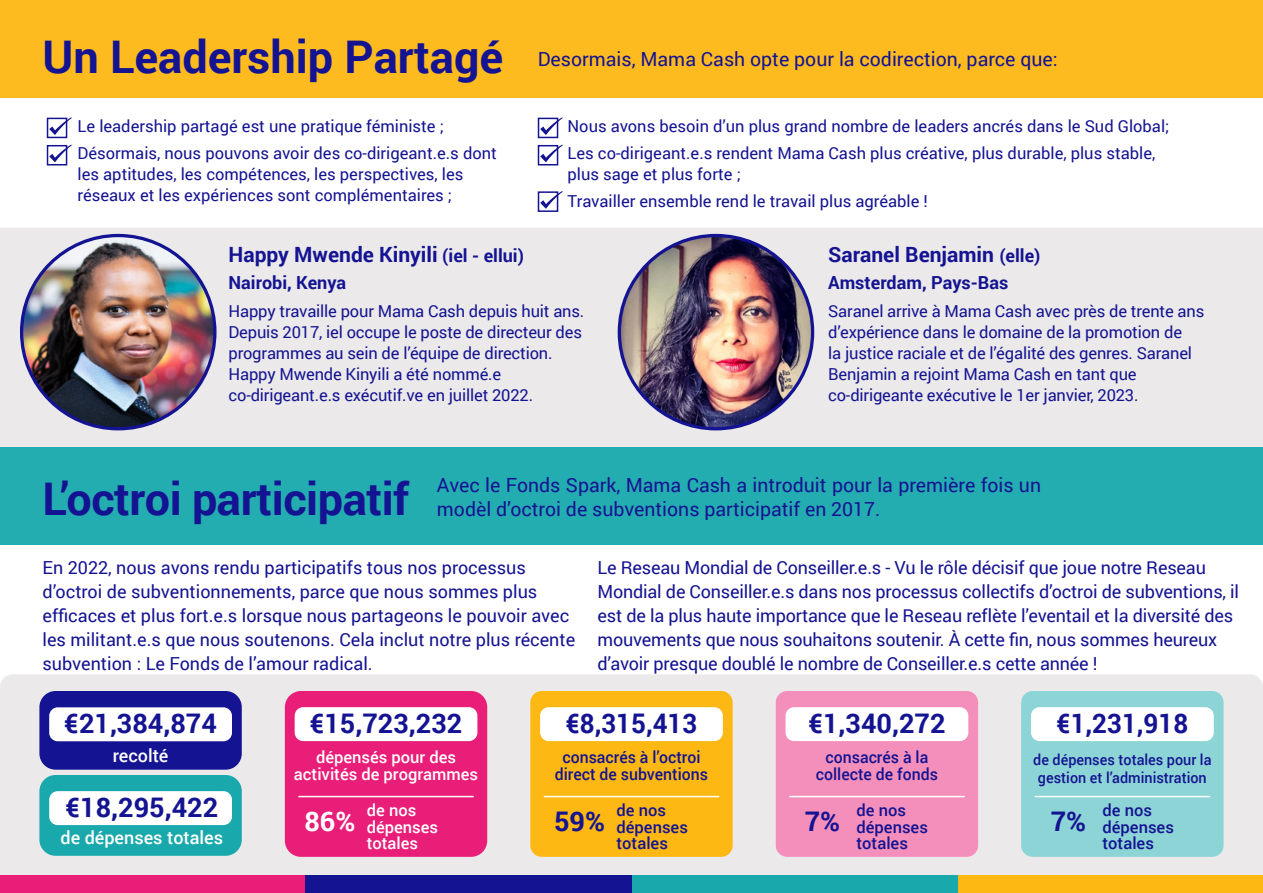
<style>
.page{position:relative;width:1263px;height:893px;background:#fff}
.page>*{position:absolute;margin:0;border:0;box-sizing:border-box;transform-origin:0 0}
.t1{font:700 45px "Roboto";color:#141392}
.t2{font:700 27px "Roboto";color:#141392}
.t3{font:700 27px "Roboto";color:#141392;scale:.96 1}
.t4{font:700 27px "Roboto";color:#fff}
.t5{font:700 21px "Roboto";color:#141392}
.t6{font:19.5px/24px "Roboto";color:#141392}
.t7{font:18px/24px "Roboto";letter-spacing:-.01em;color:#141392}
.t8{font:700 18px "Roboto";color:#141392}
.t9{font:500 18px "Roboto";color:#fff}
.t10{font:16.5px/21px "Roboto";letter-spacing:-.01em;color:#141392}
.t11{font:500 16.5px/16.5px "Roboto";color:#141392;text-align:center;scale:.96 1}
.t12{font:500 16.5px/16.5px "Roboto";color:#141392}
.t13{font:500 16.5px/16.5px "Roboto";color:#fff}
.t14{font:500 15px/18px "Roboto";color:#141392;text-align:center;scale:.96 1}
.s1{font-size:18px}
</style>
<div class="page">
<div style="left:0;top:674px;width:1263px;height:219px;background:#ebe9e9;border-radius:13px"></div>
<div style="left:0;top:228px;width:1263px;height:219px;background:#ebe9e9"></div>
<div style="left:0;top:447px;width:1263px;height:98px;background:#24adb0"></div>
<div style="left:0;top:0;width:1263px;height:98px;background:#fdbb1f"></div>
<div style="left:0;top:876px;width:306px;height:17px;background:#e91e78"></div>
<div style="left:632px;top:876px;width:326px;height:17px;background:#19a9ac"></div>
<div style="left:306px;top:876px;width:326px;height:17px;background:#141392"></div>
<div style="left:958px;top:876px;width:305px;height:17px;background:#fdb813"></div>
<img style="left:22px;top:235px;width:193px;height:194px;border-radius:97px">
<img style="left:619px;top:235px;width:193px;height:194px;border-radius:97px">
<div style="left:39px;top:691px;width:203px;height:79px;background:#141392;border-radius:16px"></div>
<div style="left:49px;top:707px;width:183px;height:34px;background:#fff;border-radius:9px"></div>
<div style="left:39px;top:775px;width:203px;height:81px;background:#19a9ac;border-radius:16px"></div>
<div style="left:49px;top:791px;width:183px;height:34px;background:#fff;border-radius:9px"></div>
<div style="left:285px;top:691px;width:202px;height:166px;background:#e91e78;border-radius:16px"></div>
<div style="left:295px;top:707px;width:182px;height:34px;background:#fff;border-radius:9px"></div>
<hr style="left:299px;top:796px;width:174px;height:1px;background:#fff">
<div style="left:530px;top:691px;width:203px;height:166px;background:#fdb813;border-radius:11px"></div>
<div style="left:540px;top:707px;width:183px;height:34px;background:#fff;border-radius:9px"></div>
<hr style="left:544px;top:796px;width:175px;height:1px;background:#fff">
<div style="left:776px;top:691px;width:202px;height:166px;background:#f48fbb;border-radius:11px"></div>
<div style="left:785px;top:707px;width:183px;height:34px;background:#fff;border-radius:9px"></div>
<hr style="left:790px;top:796px;width:174px;height:1px;background:#fff">
<div style="left:1021px;top:691px;width:202px;height:166px;background:#8cd4d5;border-radius:11px"></div>
<div style="left:1031px;top:707px;width:183px;height:34px;background:#fff;border-radius:9px"></div>
<hr style="left:1035px;top:796px;width:174px;height:1px;background:#fff">
<svg style="left:47px;top:145px;width:20px;height:20px"></svg>
<svg style="left:49px;top:145px;width:23px;height:17px"></svg>
<svg style="left:47px;top:118px;width:20px;height:20px"></svg>
<svg style="left:49px;top:117px;width:23px;height:18px"></svg>
<svg style="left:538px;top:118px;width:20px;height:20px"></svg>
<svg style="left:540px;top:117px;width:23px;height:18px"></svg>
<svg style="left:538px;top:191px;width:20px;height:21px"></svg>
<svg style="left:540px;top:191px;width:23px;height:18px"></svg>
<svg style="left:538px;top:145px;width:20px;height:20px"></svg>
<svg style="left:540px;top:145px;width:23px;height:17px"></svg>
<h1 class="t1" style="left:43px;top:25px;width:462px">Un Leadership Partagé</h1>
<p class="t10" style="left:78px;top:112px;width:421px;line-height:27px">Le leadership partagé est une pratique féministe ;<br>Désormais, nous pouvons avoir des co-dirigeant.e.s dont</p>
<p class="t10" style="left:78px;top:163px;width:387px">les aptitudes, les compétences, les perspectives, les réseaux et les expériences sont complémentaires ;</p>
<p class="t5" style="left:229px;top:240px;width:297px">Happy Mwende Kinyili <span class="s1">(iel - ellui)</span></p>
<p class="t8" style="left:229px;top:270px;width:119px">Nairobi, Kenya</p>
<p class="t6" style="left:538px;top:46px;width:521px">Desormais, Mama Cash opte pour la codirection, parce que:</p>
<p class="t10" style="left:567px;top:112px;width:603px;line-height:27px">Nous avons besoin d’un plus grand nombre de leaders ancrés dans le Sud Global;<br>Les co-dirigeant.e.s rendent Mama Cash plus créative, plus durable, plus stable,</p>
<p class="t10" style="left:567px;top:160px;width:362px;line-height:27px">plus sage et plus forte ;<br>Travailler ensemble rend le travail plus agréable !</p>
<p class="t5" style="left:828px;top:240px;width:214px">Saranel Benjamin <span class="s1">(elle)</span></p>
<p class="t8" style="left:828px;top:270px;width:182px">Amsterdam, Pays-Bas</p>
<p class="t10" style="left:229px;top:300px;width:357px">Happy travaille pour Mama Cash depuis huit ans.<br>Depuis 2017, iel occupe le poste de directeur des programmes au sein de l’équipe de direction.<br>Happy Mwende Kinyili a été nommé.e co-dirigeant.e.s exécutif.ve en juillet 2022.</p>
<p class="t10" style="left:828px;top:300px;width:378px">Saranel arrive à Mama Cash avec près de trente ans d’expérience dans le domaine de la promotion de<br>la justice raciale et de l’égalité des genres. Saranel Benjamin a rejoint Mama Cash en tant que co-dirigeante exécutive le 1er janvier, 2023.</p>
<h1 class="t1" style="left:43px;top:467px;width:368px">L’octroi participatif</h1>
<p class="t6" style="left:437px;top:473px;width:606px">Avec le Fonds Spark, Mama Cash a introduit pour la première fois un modèl d’octroi de subventions participatif en 2017.</p>
<p class="t7" style="left:43px;top:555px;width:534px">En 2022, nous avons rendu participatifs tous nos processus d’octroi de subventionnements, parce que nous sommes plus efficaces et plus fort.e.s lorsque nous partageons le pouvoir avec les militant.e.s que nous soutenons. Cela inclut notre plus récente subvention : Le Fonds de l’amour radical.</p>
<p class="t7" style="left:597px;top:555px;width:643px">Le Reseau Mondial de Conseiller.e.s - Vu le rôle décisif que joue notre Reseau Mondial de Conseiller.e.s dans nos processus collectifs d’octroi de subventions, il est de la plus haute importance que le Reseau reflète l’eventail et la diversité des mouvements que nous souhaitons soutenir. À cette fin, nous sommes heureux d’avoir presque doublé le nombre de Conseiller.e.s cette année !</p>
<h2 class="t2" style="left:64px;top:705px;width:154px">€21,384,874</h2>
<p class="t9" style="left:113px;top:743px;width:57px">recolté</p>
<h2 class="t2" style="left:66px;top:789px;width:154px">€18,295,422</h2>
<p class="t9" style="left:61px;top:825px;width:164px">de dépenses totales</p>
<h2 class="t2" style="left:310px;top:705px;width:154px">€15,723,232</h2>
<p class="t13" style="left:294px;top:748px;width:186px;text-align:center">dépensés pour des activités de programmes</p>
<h2 class="t4" style="left:304px;top:803px;width:52px">86%</h2>
<p class="t13" style="left:367px;top:801px;width:73px">de nos dépenses totales</p>
<h2 class="t3" style="left:566px;top:705px;width:139px">€8,315,413</h2>
<p class="t11" style="left:555px;top:748px;width:161px">consacrés à l’octroi direct de subventions</p>
<h2 class="t2" style="left:554px;top:803px;width:52px">59%</h2>
<p class="t12" style="left:617px;top:801px;width:73px">de nos dépenses totales</p>
<h2 class="t2" style="left:808px;top:705px;width:139px">€1,340,272</h2>
<p class="t11" style="left:816px;top:748px;width:129px">consacrés à la collecte de fonds</p>
<h2 class="t2" style="left:805px;top:803px;width:37px">7%</h2>
<p class="t12" style="left:856px;top:801px;width:73px">de nos dépenses totales</p>
<h2 class="t3" style="left:1056px;top:705px;width:139px">€1,231,918</h2>
<p class="t14" style="left:1033px;top:750px;width:187px">de dépenses totales pour la gestion et l’administration</p>
<h2 class="t2" style="left:1051px;top:803px;width:37px">7%</h2>
<p class="t12" style="left:1102px;top:801px;width:73px">de nos dépenses totales</p>
</div>
